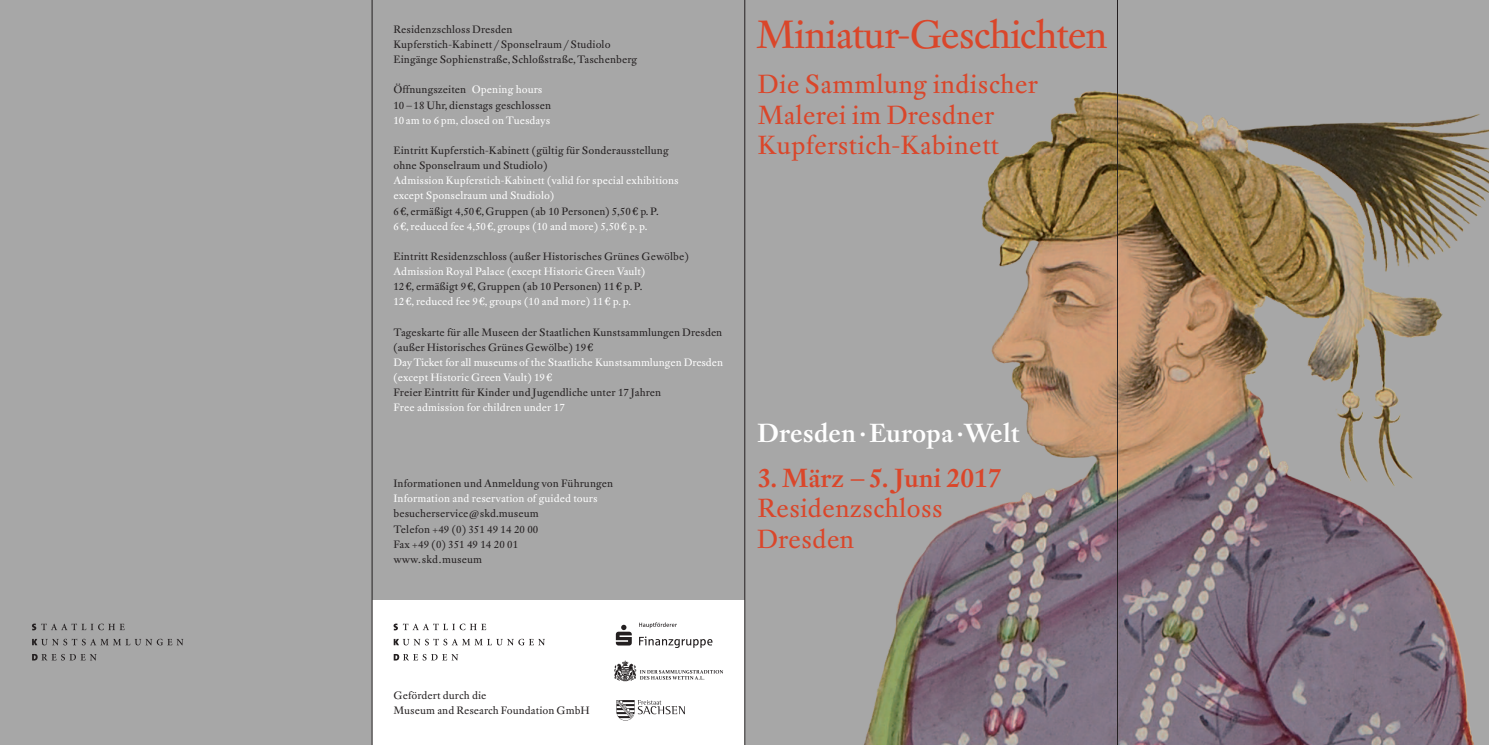
<style>
.page{position:relative;width:1489px;height:745px;background:#fff}
.page>*{position:absolute;margin:0;border:0;box-sizing:border-box;transform-origin:0 0}
.t1{font:41.25px "Kis Antiqua Now TB";letter-spacing:-.035em;color:#da462a}
.t2{font:27.5px/30.2px "Kis Antiqua Now TB";color:#da462a}
.t3{font:27.5px "Kis Antiqua Now TB Sem Bol";letter-spacing:-.005em;color:#fff}
.t4{font:27.5px "Kis Antiqua Now TB Sem Bol";color:#da462a}
.t5{font:11.25px/15.1px "Kis Antiqua Now TB";color:#231f20}
.t6{font:11.25px/15.1px "Kis Antiqua Now TB";color:#fff}
.t7{font:10.88px/15.1px "Kis Antiqua Now TB";letter-spacing:.005em;color:#231f20}
.s1{color:#fff}
.s2{font-size:10.88px}
.s3{font-size:10.88px;color:#fff}
.s4{font-size:10.88px;color:#231f20}
.s5{color:#231f20}
.s6{font-size:11.25px}
</style>
<div class="page">
<div style="left:0;top:0;width:1488px;height:744px;background:#a7a7a7"></div>
<img style="left:864px;top:90px;width:624px;height:654px">
<svg style="left:32px;top:654px;width:65px;height:6px"></svg>
<svg style="left:32px;top:638px;width:151px;height:7px"></svg>
<svg style="left:32px;top:623px;width:93px;height:7px"></svg>
<div style="left:372px;top:599px;width:372px;height:145px;background:#fff"></div>
<svg style="left:393px;top:654px;width:65px;height:6px"></svg>
<svg style="left:393px;top:638px;width:152px;height:7px"></svg>
<svg style="left:393px;top:623px;width:93px;height:7px"></svg>
<svg style="left:639px;top:636px;width:73px;height:11px"></svg>
<svg style="left:639px;top:622px;width:38px;height:5px"></svg>
<svg style="left:616px;top:624px;width:15px;height:21px"></svg>
<svg style="left:616px;top:700px;width:69px;height:20px"></svg>
<svg style="left:614px;top:660px;width:109px;height:20px"></svg>
<hr style="left:372px;top:0;width:1px;height:744px;background:#231f20">
<hr style="left:744px;top:0;width:1px;height:744px;background:#231f20">
<hr style="left:1117px;top:0;width:1px;height:744px;background:#231f20">
<p class="t5" style="left:393px;top:23px;width:245px">Residenzschloss Dresden<br>Kupferstich-Kabinett /Sponselraum/Studiolo<br>Eingänge Sophienstraße,Schloßstraße,Taschenberg</p>
<p class="t5" style="left:393px;top:83px;width:159px">Öffnungszeiten <span class="s1">Opening hours<br></span><span class="s2">10</span> – <span class="s2">18</span> Uhr, dienstags geschlossen<br><span class="s3">10</span> <span class="s1">am to</span> <span class="s3">6</span><span class="s1">pm, closed on Tuesdays</span></p>
<p class="t5" style="left:393px;top:144px;width:277px">Eintritt Kupferstich-Kabinett (gültig für Sonderausstellung ohne Sponselraum und Studiolo)</p>
<p class="t6" style="left:393px;top:174px;width:287px">Admission Kupferstich-Kabinett (valid for special exhibitions except Sponselraum und Studiolo)<br><span class="s4">6</span> <span class="s5">€, ermäßigt</span> <span class="s4">4</span><span class="s5">,</span><span class="s4">50</span> <span class="s5">€,Gruppen (ab</span> <span class="s4">10</span> <span class="s5">Personen)</span> <span class="s4">5</span><span class="s5">,</span><span class="s4">50</span> <span class="s5">€ p.P.<br></span><span class="s2">6</span> €, reduced fee <span class="s2">4</span>,<span class="s2">50</span> €, groups (<span class="s2">10</span> and more) <span class="s2">5</span>,<span class="s2">50</span> € p. p.</p>
<p class="t5" style="left:393px;top:250px;width:297px">Eintritt Residenzschloss (außer Historisches Grünes Gewölbe)</p>
<p class="t6" style="left:393px;top:265px;width:253px">Admission Royal Palace (except Historic Green Vault)<br><span class="s4">12</span> <span class="s5">€, ermäßigt</span> <span class="s4">9</span> <span class="s5">€,Gruppen (ab</span> <span class="s4">10</span> <span class="s5">Personen)</span> <span class="s4">11</span> <span class="s5">€ p.P.<br></span><span class="s2">12</span> €, reduced fee <span class="s2">9</span> €, groups (<span class="s2">10</span> and more) <span class="s2">11</span> € p. p.</p>
<p class="t5" style="left:393px;top:325px;width:331px">Tageskarte für alle Museen der Staatlichen Kunstsammlungen Dresden (außer Historisches Grünes Gewölbe) <span class="s2">19</span> €<br><span class="s1">DayTicket for all museums of the Staatliche Kunstsammlungen Dresden (except Historic Green Vault)</span> <span class="s3">19</span> <span class="s1">€<br></span>Freier Eintritt für Kinder und Jugendliche unter <span class="s2">17</span> Jahren<br><span class="s1">Free admission for children under</span> <span class="s3">17</span></p>
<p class="t5" style="left:393px;top:477px;width:221px">Informationen und Anmeldung von Führungen</p>
<p class="t6" style="left:393px;top:492px;width:205px">Information and reservation of guided tours</p>
<p class="t5" style="left:393px;top:507px;width:147px">besucherservice@skd.museum</p>
<p class="t7" style="left:393px;top:522px;width:146px"><span class="s6">Telefon +</span>49 <span class="s6">(</span>0<span class="s6">)</span> 351 49 14 20 00<br><span class="s6">Fax +</span>49 <span class="s6">(</span>0<span class="s6">)</span> 351 49 14 20 01</p>
<p class="t5" style="left:393px;top:552px;width:90px">www.skd.museum</p>
<h1 class="t1" style="left:755px;top:21px;width:353px">Miniatur-Geschichten</h1>
<h2 class="t2" style="left:757px;top:72px;width:282px">Die Sammlung indischer<br>Malerei im Dresdner<br>Kupferstich-Kabinett</h2>
<h2 class="t3" style="left:757px;top:423px;width:264px">Dresden.Europa .Welt</h2>
<h2 class="t4" style="left:757px;top:468px;width:245px">3. März – 5. Juni 2017</h2>
<h2 class="t2" style="left:756px;top:496px;width:188px">Residenzschloss<br>Dresden</h2>
<p class="t5" style="left:393px;top:688px;width:198px">Gefördert durch die<br>Museum and Research Foundation GmbH</p>
</div>
